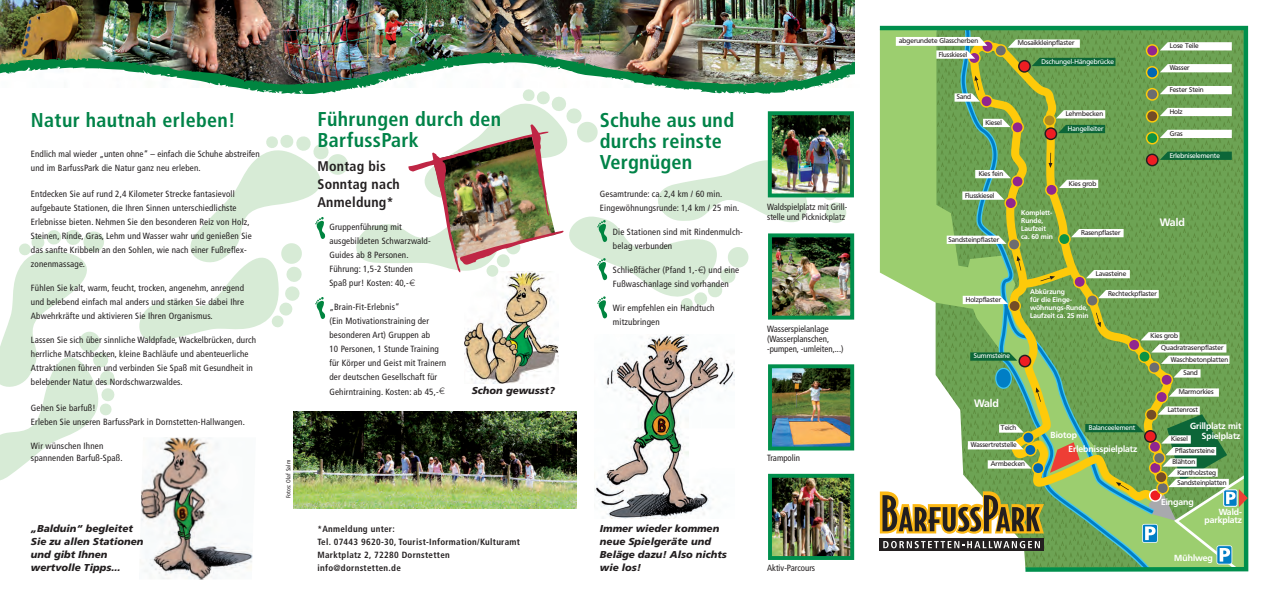
<style>
.page{position:relative;width:1270px;height:604px;background:#fff}
.page>*{position:absolute;margin:0;border:0;box-sizing:border-box;transform-origin:0 0}
.t1{font:700 condensed 20px/21px "Frutiger";letter-spacing:.02em;color:#008348}
.t2{font:700 condensed 14px/18px "Frutiger";letter-spacing:.02em;color:#231f20}
.t3{font:700 10.7px "Frutiger BQ";color:#fff}
.t4{font:italic 900 10px/13px "Frutiger";color:#231f20}
.t5{font:condensed 9px/14px "Frutiger";letter-spacing:.02em;color:#231f20}
.t6{font:condensed 9px/10px "Frutiger";color:#231f20}
.t7{font:700 condensed 9px/13px "Frutiger";letter-spacing:.035em;color:#231f20}
.t8{font:700 8.7px/8px "Frutiger BQ";color:#fff;text-align:right}
.t9{font:6.8px/12.1px "Frutiger BQ";color:#231f20}
.t10{font:700 6.8px/8.2px "Frutiger BQ";color:#fff}
.t11{font:6.8px "Frutiger BQ";color:#fff}
.t12{font:condensed 6px "Frutiger";letter-spacing:.02em;color:#231f20}
.s1{font-family:"Euro Signs BQ";font-stretch:normal}
</style>
<div class="page">
<img style="left:144px;top:560px;width:108px;height:19px">
<img style="left:0;top:0;width:855px;height:51px">
<svg style="left:880px;top:26px;width:368px;height:546px;background:#7eac62"></svg>
<img style="left:0;top:51px;width:855px;height:509px">
<svg style="left:880px;top:229px;width:368px;height:341px"></svg>
<h1 class="t1" style="left:31px;top:111px;width:206px">Natur hautnah erleben!</h1>
<p class="t5" style="left:31px;top:147px;width:230px">Endlich mal wieder „unten ohne“ – einfach die Schuhe abstreifen und im BarfussPark die Natur ganz neu erleben.</p>
<p class="t5" style="left:31px;top:187px;width:222px">Entdecken Sie auf rund 2,4 Kilometer Strecke fantasievoll aufgebaute Stationen, die Ihren Sinnen unterschiedlichste Erlebnisse bieten. Nehmen Sie den besonderen Reiz von Holz, Steinen, Rinde, Gras, Lehm und Wasser wahr und genießen Sie das sanfte Kribbeln an den Sohlen, wie nach einer Fußreflex&shy;zonenmassage.</p>
<p class="t5" style="left:31px;top:281px;width:215px;text-align:justify">Fühlen Sie kalt, warm, feucht, trocken, angenehm, anregend und belebend einfach mal anders und stärken Sie dabei Ihre Abwehrkräfte und aktivieren Sie Ihren Organismus.</p>
<p class="t5" style="left:31px;top:333px;width:227px">Lassen Sie sich über sinnliche Waldpfade, Wackelbrücken, durch herrliche Matschbecken, kleine Bachläufe und abenteuerliche Attraktionen führen und verbinden Sie Spaß mit Gesundheit in belebender Natur des Nordschwarzwaldes.</p>
<p class="t5" style="left:31px;top:401px;width:215px">Gehen Sie barfuß!<br>Erleben Sie unseren BarfussPark in Dornstetten-Hallwangen.</p>
<p class="t5" style="left:31px;top:440px;width:93px;line-height:12px">Wir wünschen Ihnen spannenden Barfuß-Spaß.</p>
<p class="t4" style="left:31px;top:522px;width:114px">„Balduin“ begleitet<br>Sie zu allen Stationen und gibt Ihnen wertvolle Tipps...</p>
<p class="t12" style="left:286px;top:498px;width:40px;rotate:-90deg">Fotos: Olaf Salm</p>
<h1 class="t1" style="left:317px;top:110px;width:185px">Führungen durch den<br>BarfussPark</h1>
<h2 class="t2" style="left:317px;top:159px;width:84px">Montag bis<br>Sonntag nach<br>Anmeldung*</h2>
<p class="t5" style="left:329px;top:221px;width:103px">Gruppenführung mit ausgebildeten Schwarzwald-<br>Guides ab 8 Personen.<br>Führung: 1,5-2 Stunden<br>Spaß pur! Kosten: 40,-<span class="s1">E</span></p>
<p class="t5" style="left:329px;top:301px;width:118px">„Brain-Fit-Erlebnis“<br>(Ein Motivationstraining der besonderen Art) Gruppen ab<br>10 Personen, 1 Stunde Training für Körper und Geist mit Trainern der deutschen Gesellschaft für<br>Gehirntraining. Kosten: ab 45,-<span class="s1">E</span></p>
<p class="t4" style="left:472px;top:385px;width:85px">Schon gewusst?</p>
<p class="t7" style="left:317px;top:522px;width:204px">*Anmeldung unter:<br>Tel. 07443 9620-30, Tourist-Information/Kulturamt<br>Marktplatz 2, 72280 Dornstetten info@dornstetten.de</p>
<h1 class="t1" style="left:600px;top:111px;width:136px">Schuhe aus und durchs reinste<br>Vergnügen</h1>
<p class="t5" style="left:600px;top:187px;width:141px">Gesamtrunde: ca. 2,4 km / 60 min.<br>Eingewöhnungsrunde: 1,4 km / 25 min.</p>
<p class="t5" style="left:613px;top:225px;width:131px">Die Stationen sind mit Rindenmulch&shy;belag verbunden</p>
<p class="t5" style="left:613px;top:263px;width:128px">Schließfächer (Pfand 1,-<span class="s1">E</span>) und eine<br>Fußwaschanlage sind vorhanden</p>
<p class="t5" style="left:613px;top:301px;width:103px">Wir empfehlen ein Handtuch mitzubringen</p>
<p class="t6" style="left:767px;top:203px;width:82px">Waldspielplatz mit Grill&shy;stelle und Picknickplatz</p>
<p class="t6" style="left:767px;top:324px;width:78px">Wasserspielanlage (Wasserplanschen, -pumpen, -umleiten,...)</p>
<p class="t4" style="left:600px;top:522px;width:128px">Immer wieder kommen neue Spielgeräte und<br>Beläge dazu! Also nichts wie los!</p>
<p class="t6" style="left:767px;top:454px;width:34px">Trampolin</p>
<p class="t6" style="left:767px;top:563px;width:50px">Aktiv-Parcours</p>
<p class="t9" style="left:939px;top:35px;width:41px;line-height:13.6px;text-indent:-40px">abgerundete Glasscherben<br>Flusskiesel</p>
<p class="t9" style="left:957px;top:91px;width:16px">Sand</p>
<p class="t9" style="left:985px;top:117px;width:18px">Kiesel</p>
<p class="t9" style="left:979px;top:168px;width:26px">Kies fein</p>
<p class="t9" style="left:965px;top:189px;width:31px">Flusskiesel</p>
<p class="t9" style="left:949px;top:234px;width:52px">Sandsteinpflaster</p>
<p class="t9" style="left:966px;top:294px;width:37px">Holzpflaster</p>
<p class="t11" style="left:974px;top:353px;width:38px">Summsteine</p>
<p class="t9" style="left:1018px;top:38px;width:58px">Mosaikkleinpflaster</p>
<p class="t9" style="left:1170px;top:40px;width:30px">Lose Teile</p>
<p class="t9" style="left:1170px;top:62px;width:21px">Wasser</p>
<p class="t9" style="left:1170px;top:84px;width:35px">Fester Stein</p>
<p class="t9" style="left:1170px;top:106px;width:15px">Holz</p>
<p class="t9" style="left:1170px;top:128px;width:14px">Gras</p>
<p class="t11" style="left:1170px;top:152px;width:52px">Erlebniselemente</p>
<p class="t11" style="left:1042px;top:59px;width:74px">Dschungel-Hängebrücke</p>
<p class="t9" style="left:1066px;top:108px;width:39px">Lehmbecken</p>
<p class="t11" style="left:1068px;top:126px;width:37px">Hangelleiter</p>
<p class="t9" style="left:1069px;top:178px;width:29px">Kies grob</p>
<p class="t10" style="left:1021px;top:209px;width:33px">Komplett-<br>Runde,<br>Laufzeit ca. 60 min</p>
<p class="t3" style="left:1160px;top:217px;width:26px">Wald</p>
<p class="t9" style="left:1081px;top:227px;width:41px">Rasenpflaster</p>
<p class="t9" style="left:1096px;top:268px;width:32px">Lavasteine</p>
<p class="t9" style="left:1108px;top:288px;width:50px">Rechteckpflaster</p>
<p class="t9" style="left:1161px;top:330px;width:64px;text-indent:-11px">Kies grob<br>Quadratrasenpflaster</p>
<p class="t10" style="left:1030px;top:288px;width:60px">Abkürzung<br>für die Einge&shy;wöhnungs-Runde,<br>Laufzeit ca. 25 min</p>
<p class="t9" style="left:1171px;top:354px;width:59px">Waschbetonplatten</p>
<p class="t3" style="left:974px;top:398px;width:26px">Wald</p>
<p class="t9" style="left:1001px;top:422px;width:17px">Teich</p>
<p class="t9" style="left:971px;top:439px;width:47px">Wassertretstelle</p>
<p class="t9" style="left:991px;top:458px;width:36px">Armbecken</p>
<p class="t9" style="left:1183px;top:367px;width:16px">Sand</p>
<p class="t9" style="left:1179px;top:386px;width:36px">Marmorkies</p>
<p class="t9" style="left:1168px;top:404px;width:32px">Lattenrost</p>
<p class="t9" style="left:1171px;top:433px;width:18px">Kiesel</p>
<p class="t9" style="left:1175px;top:445px;width:41px">Pflastersteine</p>
<p class="t9" style="left:1172px;top:456px;width:24px">Blähton</p>
<p class="t9" style="left:1177px;top:467px;width:51px;line-height:10.7px">Kantholzsteg<br>Sandsteinplatten</p>
<p class="t8" style="left:1190px;top:422px;width:53px">Grillplatz mit</p>
<p class="t11" style="left:1089px;top:425px;width:48px">Balanceelement</p>
<p class="t8" style="left:1051px;top:431px;width:28px">Biotop</p>
<p class="t8" style="left:1202px;top:433px;width:40px">Spielplatz</p>
<p class="t8" style="left:1068px;top:446px;width:70px">Erlebnisspielplatz</p>
<p class="t8" style="left:1161px;top:498px;width:34px">Eingang</p>
<p class="t8" style="left:1204px;top:509px;width:39px">Wald&shy;parkplatz</p>
<p class="t8" style="left:1174px;top:554px;width:40px">Mühlweg</p>
</div>
